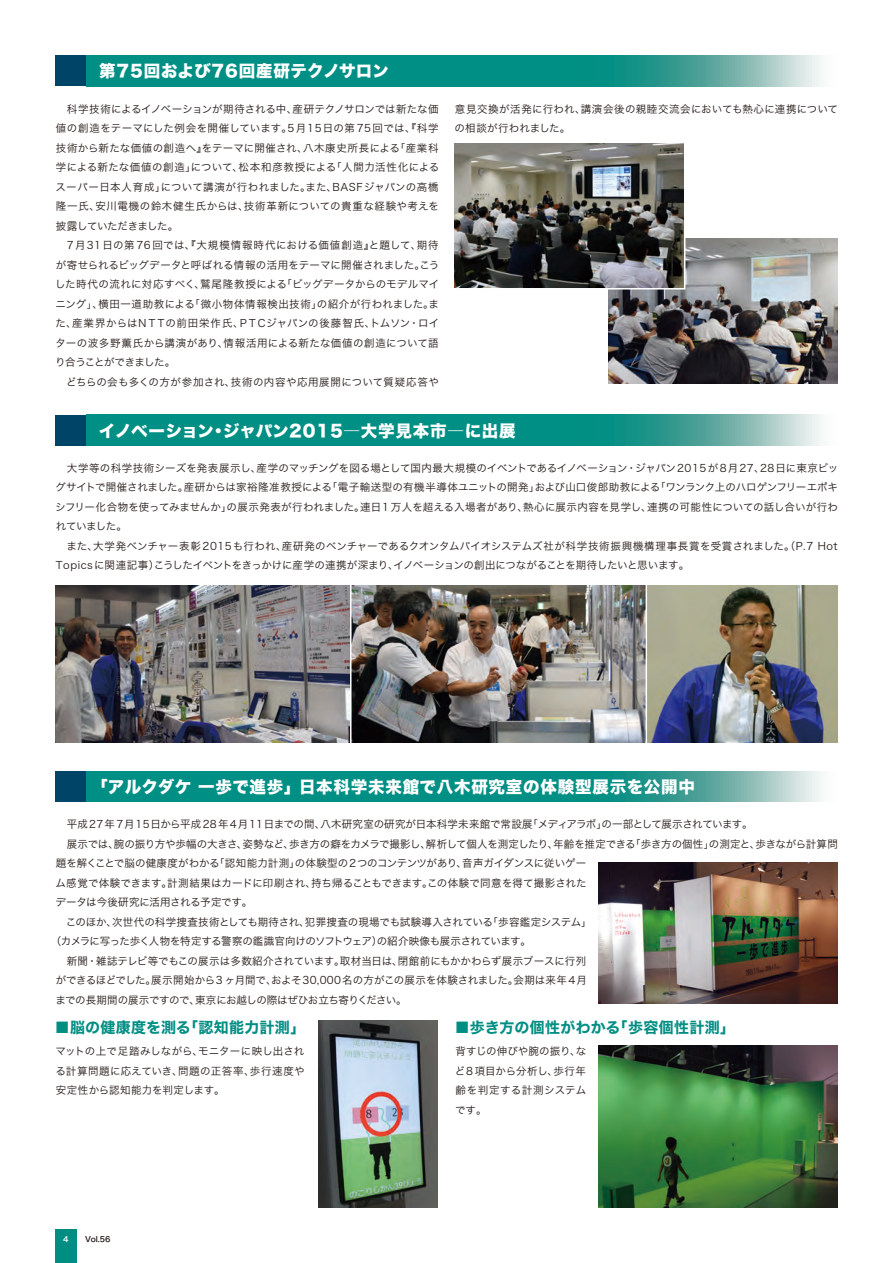
<style>
.page{position:relative;width:893px;height:1263px;background:#fff}
.page>*{position:absolute;margin:0;border:0;box-sizing:border-box;transform-origin:0 0}
.t1{font:16.5px "Hira Kaku Std W8";letter-spacing:.05em;color:#fff}
.t2{font:16.5px "Hira Kaku Std W8";letter-spacing:.03em;color:#fff}
.t3{font:15px "Hira Kaku Std W7";letter-spacing:.015em;color:#008e83}
.t4{font:10.5px/19.5px "Hira Kaku Pro W3";letter-spacing:.01em;color:#231916;text-align:justify}
.t5{font:10.5px/19.5px "Hira Kaku Pro W3";letter-spacing:.035em;color:#231916}
.t6{font:10.5px "Hira Kaku Pro W3";letter-spacing:-.02em;color:#231916}
.t7{font:10.5px "Hira Kaku Pro W3";letter-spacing:-.03em;color:#231916}
.t8{font:10.5px "Hira Kaku Pro W3";letter-spacing:-.015em;color:#231916}
.t9{font:10.5px/19.5px "Hira Kaku Pro W3";letter-spacing:.03em;color:#231916}
.t10{font:7.5px "Hira Kaku Pro W6";color:#231916}
.t11{font:7.5px "Hira Kaku Pro W6";color:#fff}
</style>
<div class="page">
<div style="left:55px;top:1229px;width:21px;height:34px;background:#008e83"></div>
<svg style="left:86px;top:55px;width:737px;height:31px;background:#1f998f"></svg>
<div style="left:55px;top:55px;width:31px;height:31px;background:#004567"></div>
<svg style="left:86px;top:415px;width:737px;height:30px;background:#1f998f"></svg>
<div style="left:55px;top:415px;width:31px;height:30px;background:#004567"></div>
<img style="left:608px;top:239px;width:230px;height:145px">
<svg style="left:86px;top:771px;width:737px;height:31px;background:#1f998f"></svg>
<div style="left:55px;top:771px;width:31px;height:31px;background:#004567"></div>
<img style="left:454px;top:143px;width:232px;height:147px">
<img style="left:55px;top:585px;width:783px;height:158px">
<img style="left:598px;top:862px;width:240px;height:141px">
<img style="left:598px;top:1046px;width:240px;height:162px">
<img style="left:319px;top:1020px;width:119px;height:188px">
<hr style="left:646px;top:583px;width:1px;height:179px;background:#fff">
<hr style="left:350px;top:583px;width:1px;height:179px;background:#fff">
<p class="t1" style="left:99px;top:62px;width:291px">第75回および76回産研テクノサロン</p>
<p class="t5" style="left:55px;top:98px;width:386px">　科学技術によるイノベーションが期待される中、産研テクノサロンでは新たな価値の創造をテーマにした例会を開催しています。5月15日の第75回では、『科学技術から新たな価値の創造へ』をテーマに開催され、八木康史所長による「産業科学による新たな価値の創造」について、松本和彦教授による「人間力活性化によるスーパー日本人育成」について講演が行われました。また、BASFジャパンの高橋隆一氏、安川電機の鈴木健生氏からは、技術革新についての貴重な経験や考えを披露していただきました。<br>　7月31日の第76回では、『大規模情報時代における価値創造』と題して、期待が寄せられるビッグデータと呼ばれる情報の活用をテーマに開催されました。こうした時代の流れに対応すべく、鷲尾隆教授による「ビッグデータからのモデルマイニング」、横田一道助教による「微小物体情報検出技術」の紹介が行われました。また、産業界からはＮＴＴの前田栄作氏、ＰＴＣジャパンの後藤智氏、トムソン・ロイターの波多野薫氏から講演があり、情報活用による新たな価値の創造について語り合うことができました。<br>　どちらの会も多くの方が参加され、技術の内容や応用展開について質疑応答や</p>
<p class="t2" style="left:99px;top:421px;width:418px">イノベーション・ジャパン2015―大学見本市―に出展</p>
<p class="t9" style="left:455px;top:98px;width:385px">意見交換が活発に行われ、講演会後の親睦交流会においても熱心に連携についての相談が行われました。</p>
<p class="t4" style="left:55px;top:457px;width:785px;text-align:left">　大学等の科学技術シーズを発表展示し、産学のマッチングを図る場として国内最大規模のイベントであるイノベーション・ジャパン2015が8月27、28日に東京ビッグサイトで開催されました。産研からは家裕隆准教授による「電子輸送型の有機半導体ユニットの開発」および山口俊郎助教による「ワンランク上のハロゲンフリーエポキシフリー化合物を使ってみませんか」の展示発表が行われました。連日1万人を超える入場者があり、熱心に展示内容を見学し、連携の可能性についての話し合いが行われていました。<br>　また、大学発ベンチャー表彰2015も行われ、産研発のベンチャーであるクオンタムバイオシステムズ社が科学技術振興機構理事長賞を受賞されました。（P.7 Hot Topicsに関連記事）こうしたイベントをきっかけに産学の連携が深まり、イノベーションの創出につながることを期待したいと思います。</p>
<p class="t1" style="left:91px;top:778px;width:605px">「アルクダケ 一歩で進歩」日本科学未来館で八木研究室の体験型展示を公開中</p>
<p class="t4" style="left:56px;top:814px;width:698px">　平成27年7月15日から平成28年4月11日までの間、八木研究室の研究が日本科学未来館で常設展「メディアラボ」の一部として展示されています。</p>
<p class="t6" style="left:56px;top:835px;width:783px">　展示では、腕の振り方や歩幅の大きさ、姿勢など、歩き方の癖をカメラで撮影し、解析して個人を測定したり、年齢を推定できる「歩き方の個性」の測定と、歩きながら計算問</p>
<p class="t8" style="left:56px;top:854px;width:532px">題を解くことで脳の健康度がわかる「認知能力計測」の体験型の２つのコンテンツがあり、音声ガイダンスに従いゲー</p>
<p class="t4" style="left:56px;top:872px;width:533px">ム感覚で体験できます。計測結果はカードに印刷され、持ち帰ることもできます。この体験で同意を得て撮影された</p>
<p class="t6" style="left:56px;top:893px;width:198px">データは今後研究に活用される予定です。</p>
<p class="t4" style="left:56px;top:911px;width:537px">　このほか、次世代の科学捜査技術としても期待され、犯罪捜査の現場でも試験導入されている「歩容鑑定システム」</p>
<p class="t7" style="left:51px;top:932px;width:482px">（カメラに写った歩く人物を特定する警察の鑑識官向けのソフトウェア）の紹介映像も展示されています。</p>
<p class="t4" style="left:56px;top:950px;width:532px">　新聞・雑誌テレビ等でもこの展示は多数紹介されています。取材当日は、閉館前にもかかわらず展示ブースに行列</p>
<p class="t4" style="left:56px;top:970px;width:533px">ができるほどでした。展示開始から3 ヶ月間で、およそ30,000名の方がこの展示を体験されました。会期は来年4月</p>
<p class="t7" style="left:55px;top:991px;width:353px">までの長期間の展示ですので、東京にお越しの際はぜひお立ち寄りください。</p>
<p class="t3" style="left:55px;top:1016px;width:252px">■脳の健康度を測る「認知能力計測」</p>
<p class="t4" style="left:55px;top:1041px;width:251px">マットの上で足踏みしながら、モニターに映し出される計算問題に応えていき、問題の正答率、歩行速度や安定性から認知能力を判定します。</p>
<p class="t11" style="left:63px;top:1232px;width:7px">4</p>
<p class="t10" style="left:85px;top:1232px;width:27px">Vol.56</p>
<p class="t3" style="left:455px;top:1016px;width:282px">■歩き方の個性がわかる「歩容個性計測」</p>
<p class="t4" style="left:455px;top:1041px;width:133px">背すじの伸びや腕の振り、など8 項目から分析し、歩行年齢を判定する計測システムです。</p>
</div>
